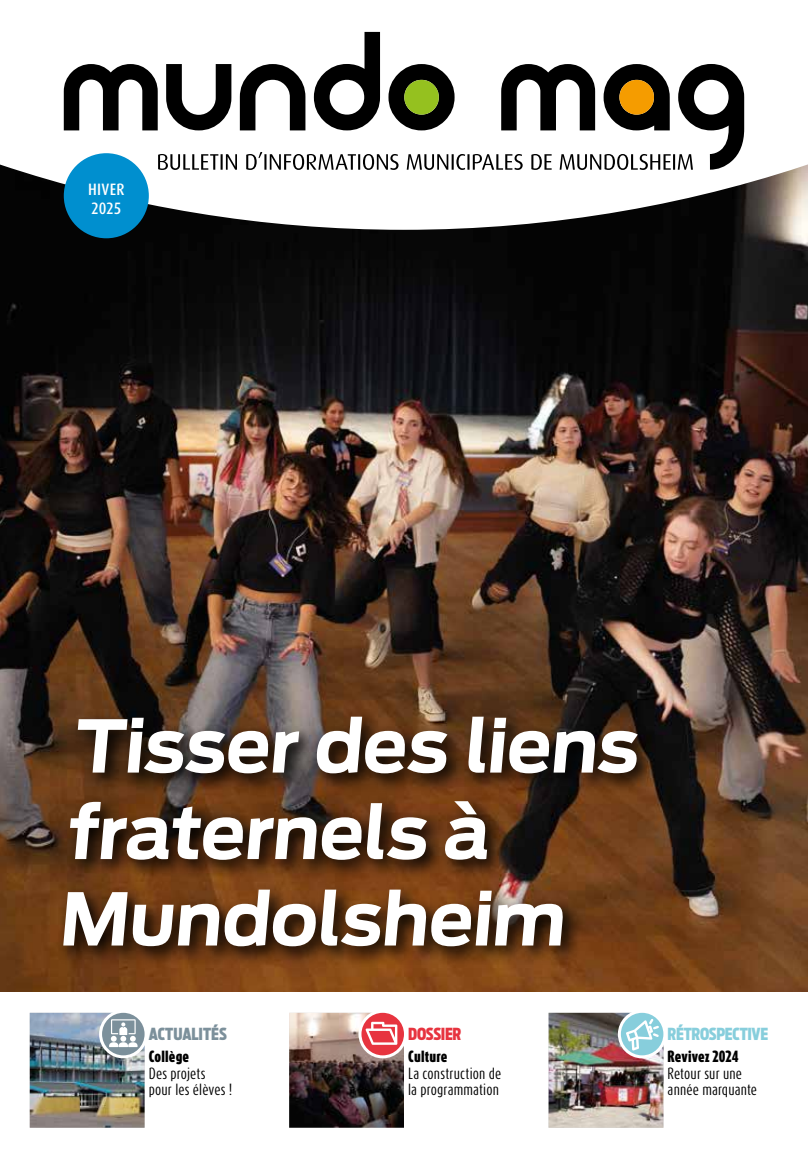
<style>
.page{position:relative;width:808px;height:1149px;background:#fff}
.page>*{position:absolute;margin:0;border:0;box-sizing:border-box;transform-origin:0 0}
.t1{font:700 72px/86.4px "Antenna";color:#fff}
.t2{font:900 16.5px "Antenna Extra Cond";letter-spacing:-.02em;color:#87cedc}
.t3{font:900 16.5px "Antenna Extra Cond";color:#7c909b}
.t4{font:500 condensed 16.5px/19.8px "Dax Pro";letter-spacing:.01em;color:#fff}
.t5{font:900 16.5px "Antenna Extra Cond";letter-spacing:-.02em;color:#e7343f}
.t6{font:13.5px/16.5px "Dax Compact Pro";letter-spacing:.01em;color:#000}
.t7{font:900 13.5px "Dax Compact Pro";letter-spacing:.01em;color:#000}
</style>
<div class="page">
<img style="left:0;top:230px;width:808px;height:761px">
<svg style="left:0;top:31px;width:808px;height:199px"></svg>
<div style="left:64px;top:153px;width:85px;height:85px;background:#008fcf;border-radius:50%"></div>
<svg style="left:64px;top:32px;width:680px;height:138px"></svg>
<svg style="left:56px;top:709px;width:600px;height:257px;background:#512f15"></svg>
<img style="left:30px;top:1012px;width:115px;height:115px">
<div style="left:99px;top:1009px;width:49px;height:48px;border:3px solid #fff;border-radius:50%"></div>
<img style="left:289px;top:1012px;width:115px;height:115px">
<div style="left:358px;top:1009px;width:49px;height:48px;border:3px solid #fff;border-radius:50%"></div>
<img style="left:549px;top:1012px;width:114px;height:115px">
<div style="left:618px;top:1009px;width:48px;height:48px;border:3px solid #fff;border-radius:50%"></div>
<p class="t4" style="left:88px;top:179px;width:38px">HIVER<br>2025</p>
<h1 class="t1" style="left:58px;top:703px;width:589px">Tisser des liens fraternels à<br>Mundolsheim</h1>
<p class="t3" style="left:149px;top:1024px;width:80px">ACTUALITÉS</p>
<p class="t5" style="left:408px;top:1024px;width:55px">DOSSIER</p>
<p class="t2" style="left:668px;top:1024px;width:102px">RÉTROSPECTIVE</p>
<p class="t7" style="left:149px;top:1047px;width:42px">Collège</p>
<p class="t6" style="left:149px;top:1064px;width:85px">Des projets<br>pour les élèves !</p>
<p class="t7" style="left:408px;top:1047px;width:41px">Culture</p>
<p class="t6" style="left:408px;top:1064px;width:95px">La construction de la programmation</p>
<p class="t7" style="left:668px;top:1047px;width:73px">Revivez 2024</p>
<p class="t6" style="left:668px;top:1064px;width:91px">Retour sur une année marquante</p>
</div>
